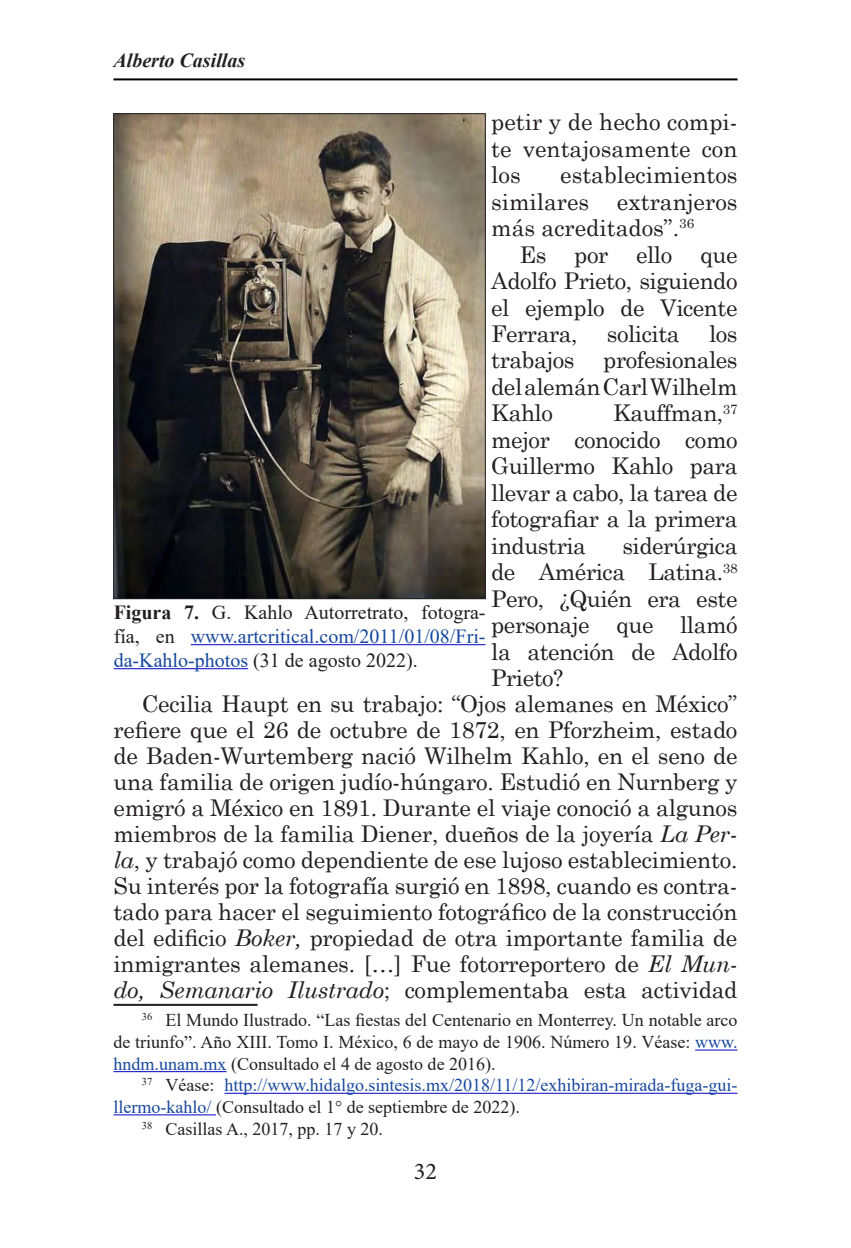
<style>
.page{position:relative;width:851px;height:1248px;background:#fff}
.page>*{position:absolute;margin:0;border:0;box-sizing:border-box;transform-origin:0 0}
.t1{font:24px "Minion Pro";color:#231f20}
.Memoria_Texto_2{font:23px/26.4px "Century Schoolbook";letter-spacing:-.02em;color:#231f20;text-align:justify}
.Memoria_citar_fuente{font:20px/24px "Times New Roman";color:#221e1f;text-align:justify}
.t2{font:italic 700 20px "Times New Roman";color:#231f20}
.Memoria_Ref_al_pie{font:18px/21.6px "Times New Roman";color:#231f20;text-align:justify}
.Memoria_Ref_al_pie-2{font:18px/21.6px "Times New Roman";color:#17489e}
.s1{font-style:italic}
.s2{color:#17489e}
.s3{color:#231f20}
.s4{font-weight:700}
</style>
<div class="page">
<hr style="left:113px;top:78px;width:624px;height:2px;background:#000">
<hr style="left:113px;top:1003px;width:144px;height:2px;background:#231f20">
<hr style="left:695px;top:1049px;width:42px;height:1px;background:#0303c3">
<hr style="left:113px;top:1071px;width:113px;height:1px;background:#0303c3">
<hr style="left:224px;top:1092px;width:513px;height:1px;background:#0303c3">
<hr style="left:113px;top:1114px;width:103px;height:1px;background:#0303c3">
<img style="left:115px;top:115px;width:368px;height:482px">
<hr style="left:191px;top:644px;width:294px;height:1px;background:#0303c3">
<hr style="left:114px;top:668px;width:134px;height:1px;background:#0303c3">
<p class="t2" style="left:113px;top:46px;width:133px">Alberto Casillas</p>
<p class="Memoria_Texto_2" style="left:491px;top:107px;width:248px">petir y de hecho compi&shy;te ventajosamente con los</p>
<p class="Memoria_Texto_2" style="left:491px;top:160px;width:248px;text-indent:69px">establecimientos similares extranjeros más acreditados”.<sup>36</sup></p>
<p class="Memoria_Texto_2" style="left:491px;top:239px;width:248px;text-indent:28px">Es por ello que Adolfo Prieto, siguiendo el ejemplo de Vicente Ferrara,</p>
<p class="Memoria_Texto_2" style="left:491px;top:318px;width:248px;text-indent:218px">los trabajos profesionales del alemán Carl Wilhelm Kahlo</p>
<p class="Memoria_Texto_2" style="left:607px;top:318px;width:74px">solicita</p>
<p class="Memoria_Texto_2" style="left:491px;top:398px;width:248px;text-indent:122px">Kauffman,<sup>37 </sup>mejor conocido como Guillermo Kahlo para llevar a cabo, la tarea de fotografiar a la primera industria</p>
<p class="Memoria_Texto_2" style="left:491px;top:530px;width:248px;text-indent:131px">siderúrgica de América Latina.<sup>38<br></sup>Pero, ¿Quién era este personaje que llamó la atención de Adolfo Prieto?</p>
<p class="Memoria_Texto_2" style="left:113px;top:688px;width:625px;text-indent:28px">Cecilia Haupt en su trabajo: “Ojos alemanes en México” refiere que el 26 de octubre de 1872, en Pforzheim, estado de Baden-Wurtemberg nació Wilhelm Kahlo, en el seno de una familia de origen judío-húngaro. Estudió en Nurnberg y emigró a México en 1891. Durante el viaje conoció a algunos miembros de la familia Diener, dueños de la joyería <span class="s1">La Per&shy;la</span>, y trabajó como dependiente de ese lujoso establecimiento.<br>Su interés por la fotografía surgió en 1898, cuando es contra&shy;tado para hacer el seguimiento fotográfico de la construcción del edificio <span class="s1">Boker,</span> propiedad de otra importante familia de inmigrantes alemanes. […] Fue fotorreportero de <span class="s1">El Mun&shy;do, Semanario Ilustrado</span>; complementaba esta actividad</p>
<p class="Memoria_Ref_al_pie" style="left:113px;top:1008px;width:625px;text-indent:28px"><sup>36</sup> El Mundo Ilustrado. “Las fiestas del Centenario en Monterrey. Un notable arco de triunfo”. Año XIII. Tomo I. México, 6 de mayo de 1906. Número 19. Véase: <span class="s2">www. hndm.unam.mx</span> (Consultado el 4 de agosto de 2016).</p>
<p class="Memoria_Ref_al_pie-2" style="left:113px;top:1073px;width:625px;text-indent:28px"><sup>37</sup> <span class="s3">Véase:</span> http://www.hidalgo.sintesis.mx/2018/11/12/exhibiran-mirada-fuga-gui&shy;llermo-kahlo/ <span class="s3">(Consultado el 1° de septiembre de 2022).</span></p>
<p class="Memoria_Ref_al_pie" style="left:142px;top:1116px;width:243px"><sup>38</sup> Casillas A., 2017, pp. 17 y 20.</p>
<p class="Memoria_citar_fuente" style="left:114px;top:599px;width:373px"><span class="s4">Figura 7.</span> G. Kahlo Autorretrato, fotogra&shy;fía, en <span class="s2">www.artcritical.com/2011/01/08/Fri&shy;da-Kahlo-photos</span> (31 de agosto 2022).</p>
<p class="t1" style="left:414px;top:1154px;width:25px">32</p>
</div>
